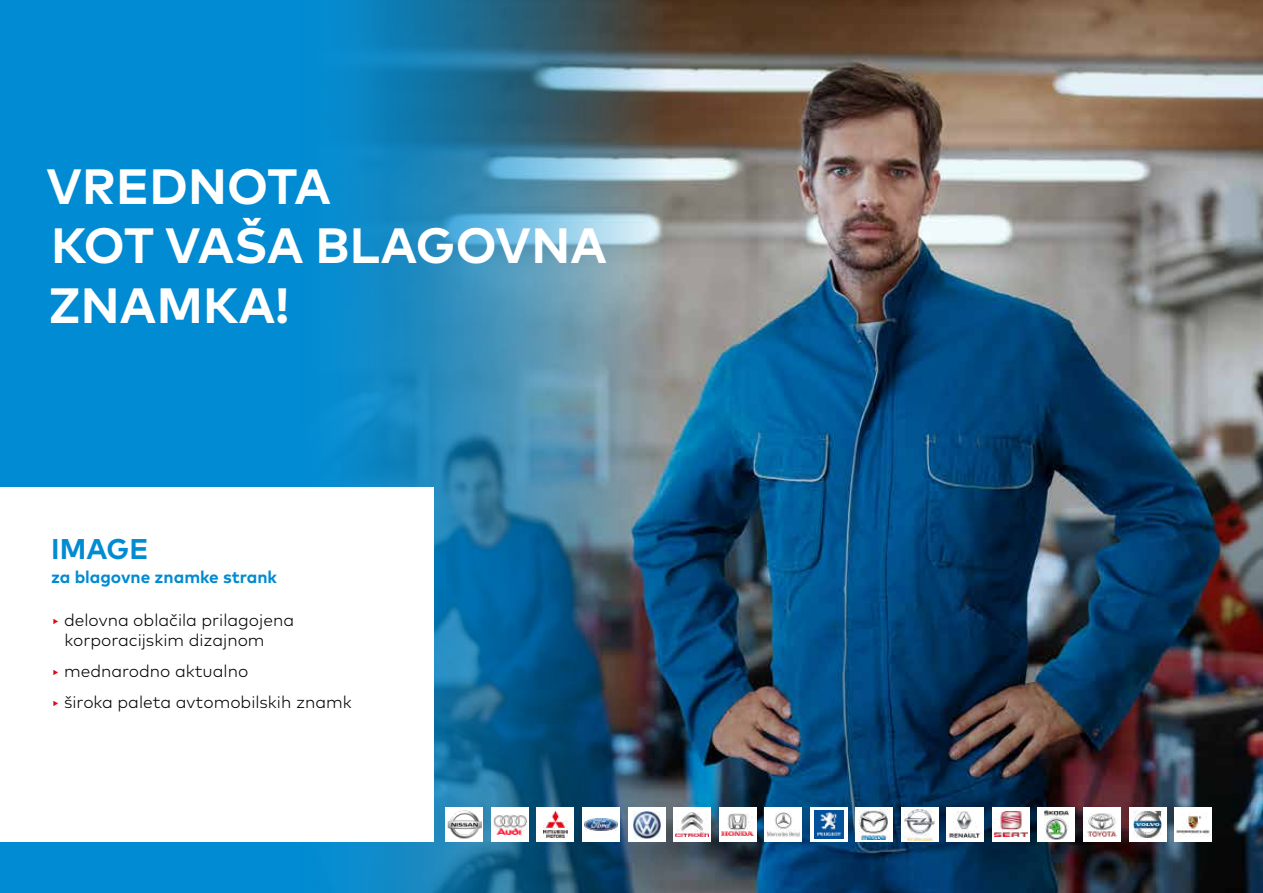
<style>
.page{position:relative;width:1263px;height:893px;background:#fff}
.page>*{position:absolute;margin:0;border:0;box-sizing:border-box;transform-origin:0 0}
.t1{font:700 49.5px/59.4px "Mark Pro";letter-spacing:.005em;color:#fff}
.t2{font:700 28.5px "Mark Pro";letter-spacing:.005em;color:#008bd2}
.t3{font:300 17.25px/20.7px "Mark Pro";color:#000}
.t4{font:700 17.25px "Mark Pro";color:#008bd2}
.s1{color:#e30613}
</style>
<div class="page">
<img style="left:840px;top:0;width:423px;height:893px">
<img style="left:0;top:0;width:840px;height:893px">
<div style="left:0;top:488px;width:433px;height:354px;background:#fff"></div>
<div style="left:491px;top:807px;width:38px;height:35px;background:#fff"></div>
<img style="left:493px;top:814px;width:34px;height:21px">
<div style="left:855px;top:807px;width:38px;height:35px;background:#fff"></div>
<img style="left:859px;top:809px;width:31px;height:30px">
<div style="left:445px;top:807px;width:38px;height:35px;background:#fff"></div>
<img style="left:448px;top:810px;width:33px;height:29px">
<div style="left:810px;top:807px;width:38px;height:35px;background:#fff"></div>
<img style="left:814px;top:810px;width:29px;height:29px">
<div style="left:1174px;top:807px;width:38px;height:35px;background:#fff"></div>
<img style="left:1176px;top:815px;width:35px;height:22px">
<div style="left:1128px;top:807px;width:38px;height:35px;background:#fff"></div>
<img style="left:1133px;top:810px;width:29px;height:28px">
<div style="left:537px;top:807px;width:37px;height:35px;background:#fff"></div>
<img style="left:543px;top:812px;width:24px;height:25px">
<div style="left:582px;top:807px;width:38px;height:35px;background:#fff"></div>
<img style="left:584px;top:818px;width:34px;height:13px">
<div style="left:628px;top:807px;width:37px;height:35px;background:#fff"></div>
<img style="left:633px;top:811px;width:27px;height:27px">
<div style="left:673px;top:807px;width:38px;height:35px;background:#fff"></div>
<img style="left:675px;top:813px;width:34px;height:23px">
<div style="left:719px;top:807px;width:37px;height:35px;background:#fff"></div>
<img style="left:721px;top:814px;width:33px;height:21px">
<div style="left:764px;top:807px;width:38px;height:35px;background:#fff"></div>
<img style="left:767px;top:812px;width:33px;height:25px">
<div style="left:901px;top:807px;width:38px;height:35px;background:#fff"></div>
<img style="left:905px;top:810px;width:30px;height:30px">
<div style="left:946px;top:807px;width:38px;height:35px;background:#fff"></div>
<img style="left:949px;top:812px;width:32px;height:25px">
<div style="left:992px;top:807px;width:38px;height:35px;background:#fff"></div>
<div style="left:1037px;top:807px;width:38px;height:35px;background:#fff"></div>
<img style="left:1044px;top:810px;width:25px;height:29px">
<div style="left:1083px;top:807px;width:38px;height:35px;background:#fff"></div>
<img style="left:1087px;top:813px;width:30px;height:23px">
<img style="left:994px;top:812px;width:34px;height:24px">
<h1 class="t1" style="left:47px;top:153px;width:562px">VREDNOTA<br>KOT VAŠA BLAGOVNA<br>ZNAMKA!</h1>
<h2 class="t2" style="left:51px;top:527px;width:99px">IMAGE</h2>
<p class="t4" style="left:51px;top:563px;width:228px">za blagovne znamke strank</p>
<p class="t3" style="left:65px;top:608px;width:231px;text-indent:-14px"><span class="s1">‣</span> delovna oblačila prilagojena korporacijskim dizajnom</p>
<p class="t3" style="left:51px;top:654px;width:302px;line-height:30.8px"><span class="s1">‣</span> mednarodno aktualno<br><span class="s1">‣</span> široka paleta avtomobilskih znamk</p>
</div>
